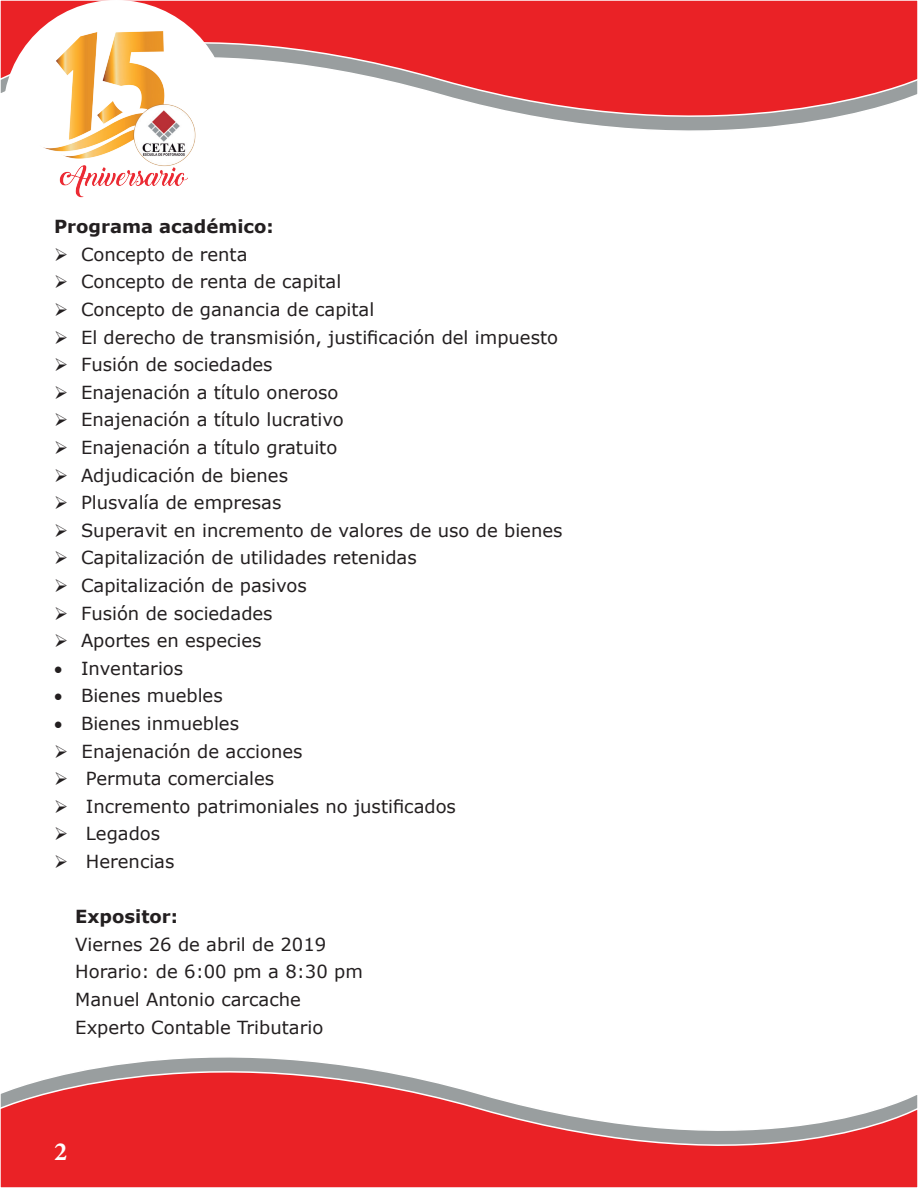
<style>
.page{position:relative;width:918px;height:1188px;background:#fff}
.page>*{position:absolute;margin:0;border:0;box-sizing:border-box;transform-origin:0 0}
.t1{font:700 26.25px "Minion Pro";color:#fff}
.t2{font:18px "Verdana";color:#231f20}
.t3{font:700 18px "Verdana";color:#231f20}
</style>
<div class="page">
<svg style="left:0;top:0;width:918px;height:131px"></svg>
<svg style="left:0;top:1057px;width:918px;height:131px"></svg>
<div style="left:3px;top:0;width:227px;height:227px;background:#fff;border-radius:50%"></div>
<img style="left:23px;top:12px;width:193px;height:186px">
<p class="t3" style="left:54px;top:214px;width:221px">Programa académico:</p>
<p class="t2" style="left:54px;top:242px;width:195px">➢ Concepto de renta</p>
<p class="t2" style="left:54px;top:270px;width:289px">➢ Concepto de renta de capital</p>
<p class="t2" style="left:54px;top:297px;width:322px">➢ Concepto de ganancia de capital</p>
<p class="t2" style="left:54px;top:325px;width:506px">➢ El derecho de transmisión, justificación del impuesto</p>
<p class="t2" style="left:54px;top:352px;width:220px">➢ Fusión de sociedades</p>
<p class="t2" style="left:54px;top:380px;width:286px">➢ Enajenación a título oneroso</p>
<p class="t2" style="left:54px;top:408px;width:291px">➢ Enajenación a título lucrativo</p>
<p class="t2" style="left:54px;top:435px;width:285px">➢ Enajenación a título gratuito</p>
<p class="t2" style="left:54px;top:463px;width:236px">➢ Adjudicación de bienes</p>
<p class="t2" style="left:54px;top:490px;width:229px">➢ Plusvalía de empresas</p>
<p class="t2" style="left:54px;top:518px;width:510px">➢ Superavit en incremento de valores de uso de bienes</p>
<p class="t2" style="left:54px;top:546px;width:364px">➢ Capitalización de utilidades retenidas</p>
<p class="t2" style="left:54px;top:573px;width:254px">➢ Capitalización de pasivos</p>
<p class="t2" style="left:54px;top:601px;width:220px">➢ Fusión de sociedades</p>
<p class="t2" style="left:54px;top:628px;width:209px">➢ Aportes en especies</p>
<p class="t2" style="left:54px;top:656px;width:131px">• Inventarios</p>
<p class="t2" style="left:54px;top:684px;width:170px">• Bienes muebles</p>
<p class="t2" style="left:54px;top:711px;width:187px">• Bienes inmuebles</p>
<p class="t2" style="left:54px;top:739px;width:250px">➢ Enajenación de acciones</p>
<p class="t2" style="left:54px;top:766px;width:222px">➢ Permuta comerciales</p>
<p class="t2" style="left:54px;top:794px;width:404px">➢ Incremento patrimoniales no justificados</p>
<p class="t2" style="left:54px;top:822px;width:108px">➢ Legados</p>
<p class="t2" style="left:54px;top:849px;width:122px">➢ Herencias</p>
<p class="t3" style="left:75px;top:904px;width:104px">Expositor:</p>
<p class="t2" style="left:75px;top:932px;width:252px">Viernes 26 de abril de 2019</p>
<p class="t2" style="left:75px;top:960px;width:289px">Horario: de 6:00 pm a 8:30 pm</p>
<p class="t2" style="left:75px;top:987px;width:227px">Manuel Antonio carcache</p>
<p class="t2" style="left:75px;top:1015px;width:250px">Experto Contable Tributario</p>
<p class="t1" style="left:54px;top:1134px;width:15px">2</p>
</div>
